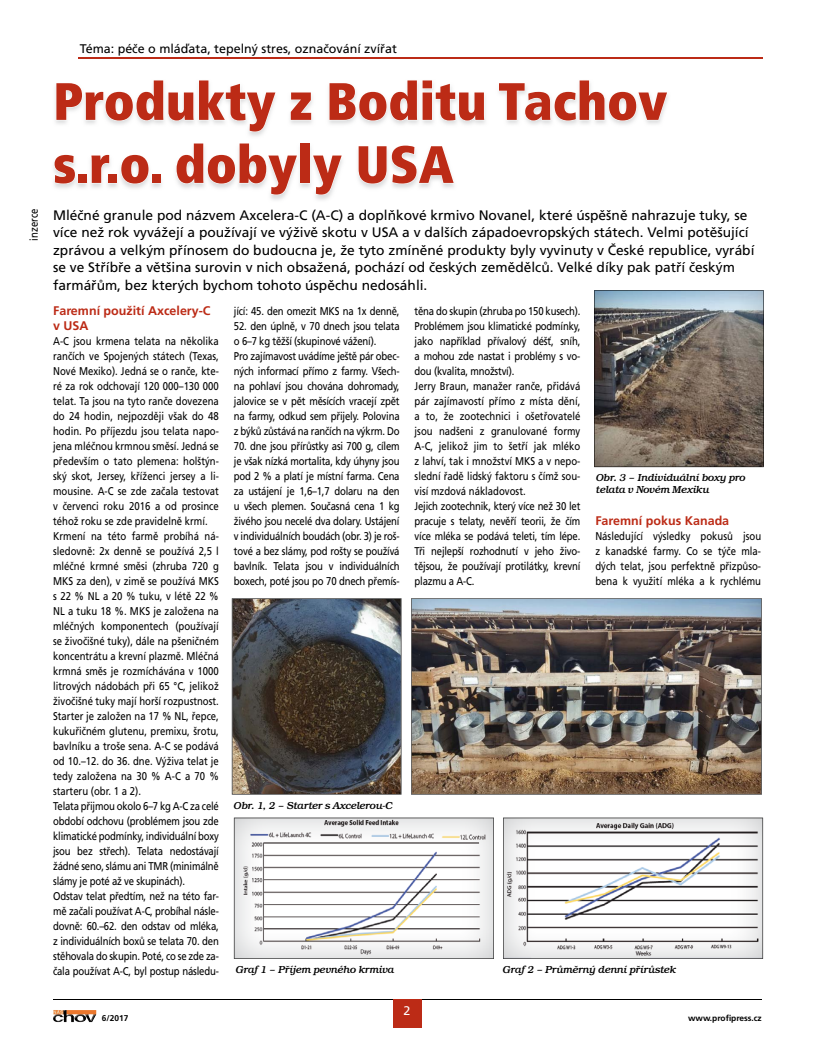
<style>
.page{position:relative;width:815px;height:1053px;background:#fff}
.page>*{position:absolute;margin:0;border:0;box-sizing:border-box;transform-origin:0 0}
.t1{font:900 condensed 52.5px/63px "Frutiger CE";color:#bc2b16}
.t2{font:13.75px/17.5px "Frutiger CE";color:#000}
.t3{font:12.5px "Frutiger CE";color:#000}
.t4{font:700 12.5px/15px "Frutiger CE";color:#bc2b16}
.t5{font:12.5px "Frutiger CE";color:#fff}
.t6{font:11.25px/15px "Frutiger CE";color:#000;text-align:justify;scale:.85 1}
.t7{font:11.25px/15px "Frutiger CE";letter-spacing:-.02em;color:#000;scale:.85 1}
.t8{font:italic 500 10.38px/11.9px "Bookman Itc TEE";color:#000}
.t9{font:700 8.38px "Frutiger CE";color:#000}
</style>
<div class="page">
<hr style="left:78px;top:58px;width:685px;height:1px;background:#bc2b16">
<hr style="left:53px;top:999px;width:709px;height:1px;background:#000">
<svg style="left:53px;top:1010px;width:11px;height:12px"></svg>
<div style="left:393px;top:999px;width:28px;height:29px;background:#bc2b16"></div>
<svg style="left:56px;top:81px;width:220px;height:51px"></svg>
<svg style="left:290px;top:93px;width:22px;height:27px"></svg>
<svg style="left:329px;top:81px;width:156px;height:40px"></svg>
<svg style="left:498px;top:81px;width:170px;height:40px"></svg>
<svg style="left:54px;top:156px;width:21px;height:28px"></svg>
<div style="left:78px;top:174px;width:9px;height:9px;border:1px solid #fff"></div>
<svg style="left:91px;top:156px;width:19px;height:27px"></svg>
<div style="left:108px;top:174px;width:9px;height:9px;border:1px solid #fff"></div>
<svg style="left:121px;top:156px;width:28px;height:28px"></svg>
<div style="left:152px;top:174px;width:9px;height:9px;border:1px solid #fff"></div>
<svg style="left:176px;top:144px;width:122px;height:51px"></svg>
<div style="left:300px;top:143px;width:10px;height:40px;border:1px solid #fff"></div>
<svg style="left:312px;top:156px;width:30px;height:39px"></svg>
<svg style="left:358px;top:146px;width:96px;height:38px"></svg>
<img style="left:233px;top:598px;width:168px;height:196px">
<img style="left:232px;top:598px;width:1px;height:196px">
<img style="left:594px;top:290px;width:169px;height:177px">
<img style="left:234px;top:817px;width:260px;height:141px">
<img style="left:503px;top:817px;width:260px;height:141px">
<img style="left:411px;top:598px;width:351px;height:196px">
<p class="t6" style="left:26px;top:241px;width:39px;rotate:-90deg">inzerce</p>
<p class="t3" style="left:80px;top:42px;width:319px">Téma: péče o mláďata, tepelný stres, označování zvířat</p>
<h1 class="t1" style="left:53px;top:71px;width:616px">Produkty z Boditu Tachov s.r.o. dobyly USA</h1>
<p class="t2" style="left:53px;top:206px;width:703px">Mléčné granule pod názvem Axcelera-C (A-C) a doplňkové krmivo Novanel, které úspěšně nahrazuje tuky, se více než rok vyvážejí a používají ve výživě skotu v USA a v dalších západoevropských státech. Velmi potěšující zprávou a velkým přínosem do budoucna je, že tyto zmíněné produkty byly vyvinuty v České republice, vyrábí se ve Stříbře a většina surovin v nich obsažená, pochází od českých zemědělců. Velké díky pak patří českým farmářům, bez kterých bychom tohoto úspěchu nedosáhli.</p>
<p class="t4" style="left:53px;top:303px;width:159px">Faremní použití Axcelery-C v USA</p>
<p class="t6" style="left:53px;top:334px;width:197px;text-align:left">A-C jsou krmena telata na několika rančích ve Spojených státech (Texas, Nové Mexiko). Jedná se o ranče, kte&shy;ré za rok odchovají 120 000–130 000 telat. Ta jsou na tyto ranče dovezena do 24 hodin, nejpozději však do 48 hodin. Po příjezdu jsou telata napo&shy;jena mléčnou krmnou směsí. Jedná se především o tato plemena: holštýn&shy;ský skot, Jersey, kříženci jersey a li&shy;mousine. A-C se zde začala testovat v červenci roku 2016 a od prosince téhož roku se zde pravidelně krmí.<br>Krmení na této farmě probíhá ná&shy;sledovně: 2x denně se používá 2,5 l mléčné krmné směsi (zhruba 720 g MKS za den), v zimě se používá MKS s 22 % NL a 20 % tuku, v létě 22 % NL a tuku 18 %. MKS je založena na mléčných komponentech (používají se živočišné tuky), dále na pšeničném koncentrátu a krevní plazmě. Mléčná krmná směs je rozmíchávána v 1000 litrových nádobách při 65 °C, jelikož živočišné tuky mají horší rozpustnost.<br>Starter je založen na 17 % NL, řepce, kukuřičném glutenu, premixu, šrotu, bavlníku a troše sena. A-C se podává od 10.–12. do 36. dne. Výživa telat je tedy založena na 30 % A-C a 70 % starteru (obr. 1 a 2).<br>Telata přijmou okolo 6–7 kg A-C za celé období odchovu (problémem jsou zde klimatické podmínky, individuální boxy jsou bez střech). Telata nedostávají žádné seno, slámu ani TMR (minimálně slámy je poté až ve skupinách).<br>Odstav telat předtím, než na této far&shy;mě začali používat A-C, probíhal násle&shy;dovně: 60.–62. den odstav od mléka, z individuálních boxů se telata 70. den stěhovala do skupin. Poté, co se zde za&shy;čala používat A-C, byl postup následu-</p>
<p class="t7" style="left:234px;top:303px;width:196px">jící: 45. den omezit MKS na 1x denně,</p>
<p class="t7" style="left:234px;top:318px;width:197px">52. den úplně, v 70 dnech jsou telata o 6–7 kg těžší (skupinové vážení).<br>Pro zajímavost uvádíme ještě pár obec&shy;ných informací přímo z farmy. Všech&shy;na pohlaví jsou chována dohromady, jalovice se v pět měsících vracejí zpět na farmy, odkud sem přijely. Polovina z býků zůstává na rančích na výkrm. Do</p>
<p class="t6" style="left:234px;top:438px;width:197px">70. dne jsou přírůstky asi 700 g, cílem je však nízká mortalita, kdy úhyny jsou pod 2 % a platí je místní farma. Cena za ustájení je 1,6–1,7 dolaru na den u všech plemen. Současná cena 1 kg živého jsou necelé dva dolary. Ustájení v individuálních boudách (obr. 3) je roš&shy;tové a bez slámy, pod rošty se používá bavlník. Telata jsou v individuálních boxech, poté jsou po 70 dnech přemís-</p>
<p class="t7" style="left:415px;top:303px;width:197px">těna do skupin (zhruba po 150 kusech).<br>Problémem jsou klimatické podmínky, jako například přívalový déšť, sníh, a mohou zde nastat i problémy s vo&shy;dou (kvalita, množství).<br>Jerry Braun, manažer ranče, přidává pár zajímavostí přímo z místa dění, a to, že zootechnici i ošetřovatelé jsou nadšeni z granulované formy A-C, jelikož jim to šetří jak mléko z lahví, tak i množství MKS a v nepo&shy;slední řadě lidský faktoru s čímž sou&shy;visí mzdová nákladovost.<br>Jejich zootechnik, který více než 30 let pracuje s telaty, nevěří teorii, že čím více mléka se podává teleti, tím lépe.<br>Tři nejlepší rozhodnutí v jeho živo&shy;tějsou, že používají protilátky, krevní plazmu a A-C.</p>
<p class="t8" style="left:596px;top:472px;width:151px">Obr. 3 – Individuální boxy pro telata v Novém Mexiku</p>
<p class="t4" style="left:595px;top:513px;width:135px">Faremní pokus Kanada</p>
<p class="t6" style="left:595px;top:529px;width:197px">Následující výsledky pokusů jsou z kanadské farmy. Co se týče mla&shy;dých telat, jsou perfektně přizpůso&shy;bena k využití mléka a k rychlému</p>
<p class="t8" style="left:234px;top:799px;width:160px">Obr. 1, 2 – Starter s Axcelerou-C</p>
<p class="t8" style="left:236px;top:964px;width:160px">Graf1 – Příjem pevného krmiva</p>
<p class="t8" style="left:503px;top:964px;width:175px">Graf2 – Průměrný denní přírůstek</p>
<p class="t5" style="left:404px;top:1003px;width:8px">2</p>
<p class="t9" style="left:102px;top:1013px;width:28px">6/2017</p>
<p class="t9" style="left:688px;top:1013px;width:75px">www.profipress.cz</p>
</div>
